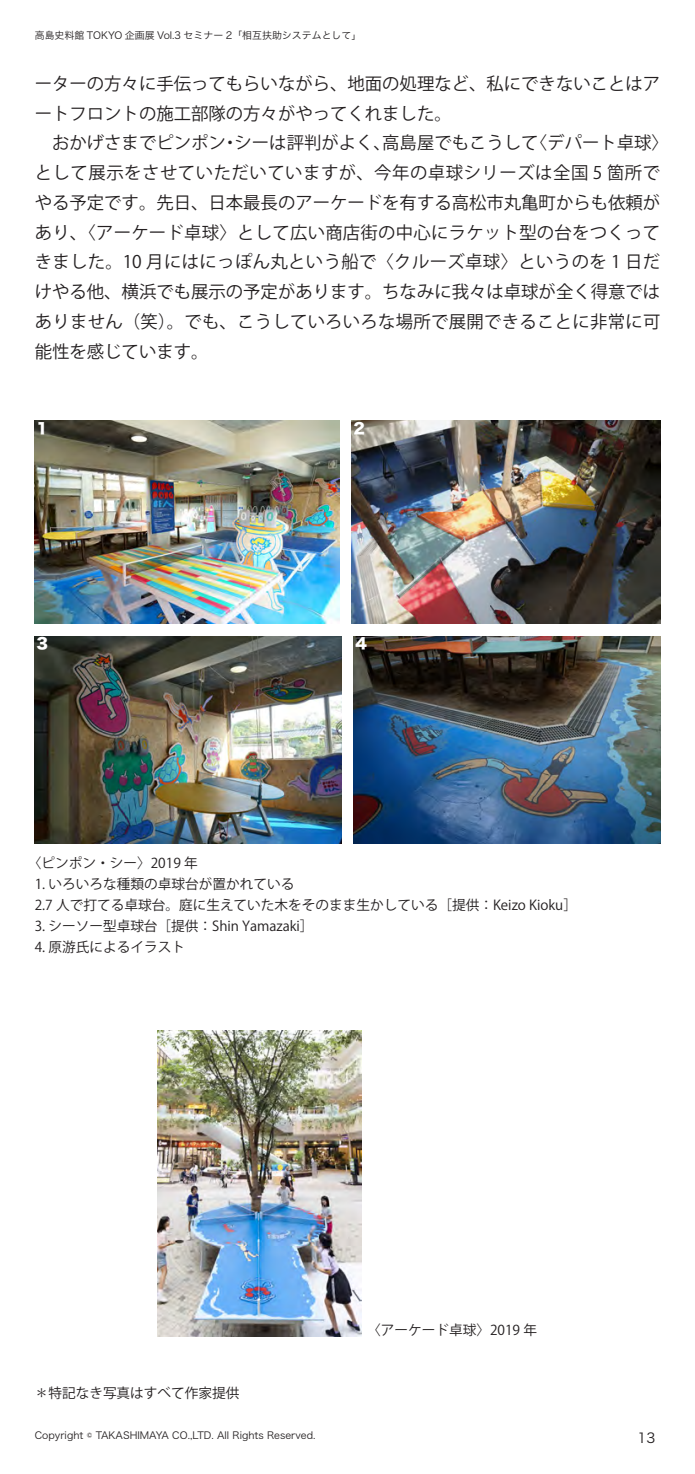
<style>
.page{position:relative;width:695px;height:1474px;background:#fff}
.page>*{position:absolute;margin:0;border:0;box-sizing:border-box;transform-origin:0 0}
.t1{font:17.32px/29.8px "Koz Go Pr 6 N";color:#231f20}
.t2{font:14.88px "Hiragino Sans W8";color:#fff}
.t3{font:13.65px/21px "Koz Go Pr 6 N";color:#231f20}
.t4{font:13.65px "Hiragino Sans W3";color:#231f20}
.t5{font:9.97px "Hiragino Sans W3";color:#231f20}
</style>
<div class="page">
<img style="left:35px;top:421px;width:304px;height:202px">
<img style="left:351px;top:421px;width:309px;height:202px">
<img style="left:35px;top:636px;width:306px;height:207px">
<img style="left:353px;top:636px;width:307px;height:207px">
<img style="left:158px;top:1030px;width:203px;height:306px">
<p class="t5" style="left:35px;top:26px;width:328px">高島史料館 TOKYO 企画展 Vol.3 セミナー 2「相互扶助システムとして」</p>
<p class="t1" style="left:35px;top:69px;width:635px">ーターの方々に手伝ってもらいながら、地面の処理など、私にできないことはアートフロントの施工部隊の方々がやってくれました。<br>　おかげさまでピンポン・シーは評判がよく、高島屋でもこうして〈デパート卓球〉として展示をさせていただいていますが、今年の卓球シリーズは全国 5 箇所でやる予定です。先日、日本最長のアーケードを有する高松市丸亀町からも依頼があり、〈アーケード卓球〉として広い商店街の中心にラケット型の台をつくってきました。10 月にはにっぽん丸という船で〈クルーズ卓球〉というのを 1 日だけやる他、横浜でも展示の予定があります。ちなみに我々は卓球が全く得意ではありません（笑）。でも、こうしていろいろな場所で展開できることに非常に可能性を感じています。</p>
<p class="t2" style="left:36px;top:420px;width:13px">1</p>
<p class="t2" style="left:353px;top:420px;width:13px">2</p>
<p class="t2" style="left:36px;top:635px;width:13px">3</p>
<p class="t2" style="left:355px;top:635px;width:13px">4</p>
<p class="t3" style="left:28px;top:852px;width:171px">〈ピンポン・シー〉2019 年</p>
<p class="t3" style="left:35px;top:873px;width:543px">1. いろいろな種類の卓球台が置かれている<br>2.7 人で打てる卓球台。庭に生えていた木をそのまま生かしている［提供：Keizo Kioku］</p>
<p class="t3" style="left:35px;top:915px;width:280px">3. シーソー型卓球台［提供：Shin Yamazaki］</p>
<p class="t3" style="left:35px;top:936px;width:152px">4. 原游氏によるイラスト</p>
<p class="t3" style="left:35px;top:1382px;width:206px">＊特記なき写真はすべて作家提供</p>
<p class="t3" style="left:367px;top:1319px;width:171px">〈アーケード卓球〉2019 年</p>
<p class="t5" style="left:35px;top:1426px;width:282px">Copyright © TAKASHIMAYA CO.,LTD. All Rights Reserved.</p>
<p class="t4" style="left:637px;top:1425px;width:19px">13</p>
</div>
